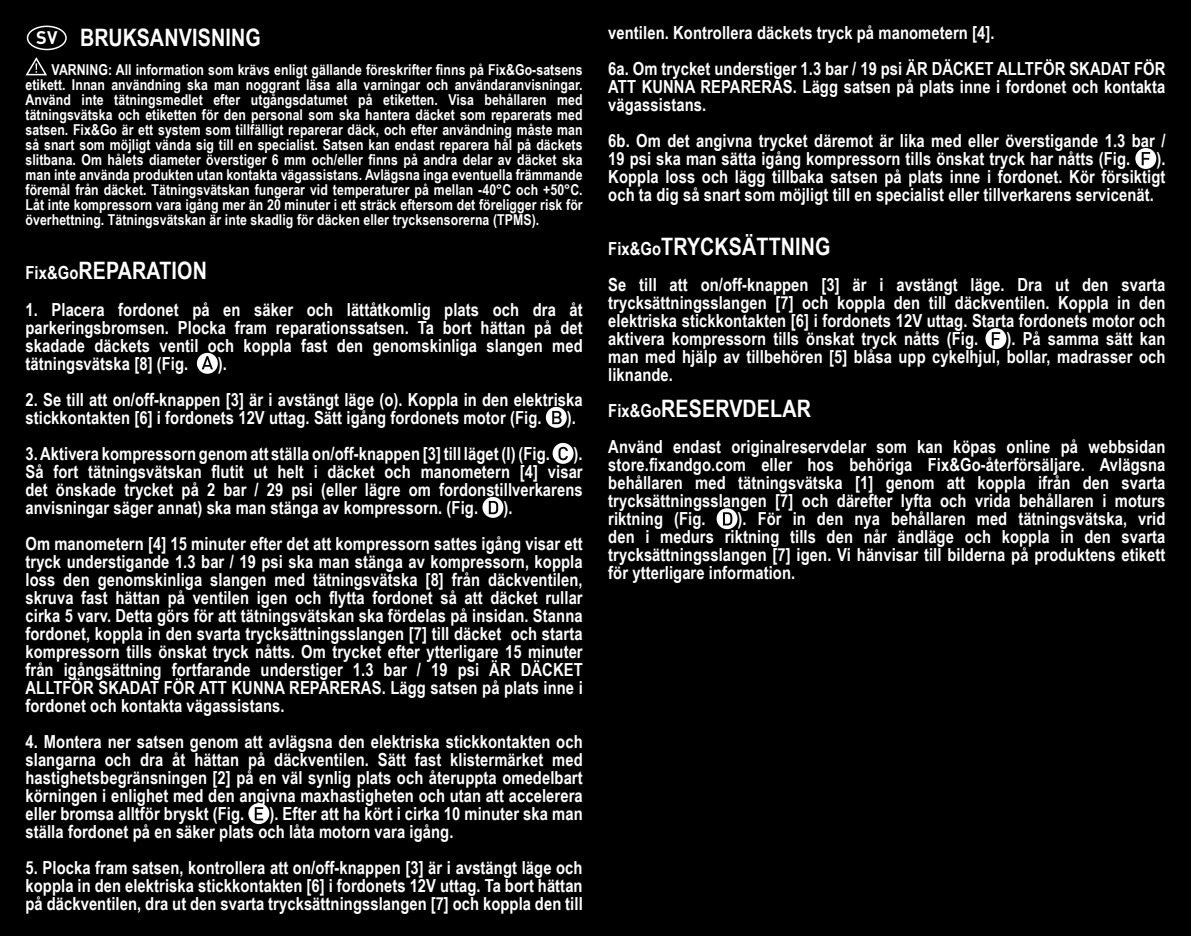
<style>
.page{position:relative;width:1191px;height:936px;background:#fff}
.page>*{position:absolute;margin:0;border:0;box-sizing:border-box;transform-origin:0 0}
.t1{font:700 24px "Arial Narrow";letter-spacing:.005em;color:#fff}
.t2{font:700 18px/18px "Arial Narrow";letter-spacing:.005em;color:#fff;text-align:justify}
.t3{font:700 15px/15px "Arial Narrow";letter-spacing:.005em;color:#fff;text-align:justify}
.s1{font-family:"DIN";font-size:18px}
.s2{font-size:18px}
</style>
<div class="page">
<div style="left:0;top:0;width:1191px;height:935px;background:#000"></div>
<div style="left:1135px;top:148px;width:21px;height:21px;background:#fff;border-radius:50%"></div>
<svg style="left:1141px;top:152px;width:9px;height:13px"></svg>
<div style="left:985px;top:328px;width:21px;height:21px;background:#fff;border-radius:50%"></div>
<svg style="left:991px;top:332px;width:9px;height:13px"></svg>
<svg style="left:716px;top:508px;width:21px;height:21px"></svg>
<svg style="left:723px;top:512px;width:9px;height:13px"></svg>
<svg style="left:25px;top:57px;width:22px;height:19px"></svg>
<div style="left:197px;top:353px;width:21px;height:21px;background:#fff;border-radius:50%"></div>
<svg style="left:202px;top:356px;width:11px;height:13px"></svg>
<svg style="left:546px;top:407px;width:21px;height:21px"></svg>
<svg style="left:552px;top:411px;width:9px;height:13px"></svg>
<div style="left:552px;top:443px;width:21px;height:21px;background:#fff;border-radius:50%"></div>
<svg style="left:558px;top:447px;width:10px;height:13px"></svg>
<svg style="left:482px;top:497px;width:21px;height:21px"></svg>
<svg style="left:489px;top:501px;width:9px;height:13px"></svg>
<svg style="left:248px;top:803px;width:21px;height:21px"></svg>
<svg style="left:255px;top:807px;width:8px;height:13px"></svg>
<div style="left:27px;top:26px;width:40px;height:24px;border:2px solid #fff;border-radius:50%"></div>
<h1 class="t1" style="left:36px;top:20px;width:226px"><span class="s1">SV</span> BRUKSANVISNING</h1>
<p class="t3" style="left:26px;top:62px;width:559px;text-indent:26px">VARNING: All information som krävs enligt gällande föreskrifter finns på Fix&amp;Go-satsens etikett. Innan användning ska man noggrant läsa alla varningar och användaranvisningar.<br>Använd inte tätningsmedlet efter utgångsdatumet på etiketten. Visa behållaren med tätningsvätska och etiketten för den personal som ska hantera däcket som reparerats med satsen. Fix&amp;Go är ett system som tillfälligt reparerar däck, och efter användning måste man så snart som möjligt vända sig till en specialist. Satsen kan endast reparera hål på däckets slitbana. Om hålets diameter överstiger 6 mm och/eller finns på andra delar av däcket ska man inte använda produkten utan kontakta vägassistans. Avlägsna inga eventuella främmande föremål från däcket. Tätningsvätskan fungerar vid temperaturer på mellan -40°C och +50°C.<br>Låt inte kompressorn vara igång mer än 20 minuter i ett sträck eftersom det föreligger risk för överhettning. Tätningsvätskan är inte skadlig för däcken eller trycksensorerna (TPMS).</p>
<h1 class="t1" style="left:26px;top:253px;width:183px"><span class="s2">Fix&amp;Go</span>REPARATION</h1>
<p class="t2" style="left:26px;top:299px;width:559px">1. Placera fordonet på en säker och lättåtkomlig plats och dra åt parkeringsbromsen. Plocka fram reparationssatsen. Ta bort hättan på det skadade däckets ventil och koppla fast den genomskinliga slangen med tätningsvätska [8] (Fig.</p>
<p class="t2" style="left:218px;top:353px;width:11px">).</p>
<p class="t2" style="left:26px;top:389px;width:559px">2. Se till att on/off-knappen [3] är i avstängt läge (o). Koppla in den elektriska stickkontakten [6] i fordonets 12V uttag. Sätt igång fordonets motor (Fig.</p>
<p class="t2" style="left:567px;top:407px;width:11px">).</p>
<p class="t2" style="left:26px;top:443px;width:526px">3. Aktivera kompressorn genom att ställa on/off-knappen [3] till läget (I) (Fig.</p>
<p class="t2" style="left:26px;top:443px;width:559px;text-indent:548px">).<br>Så fort tätningsvätskan flutit ut helt i däcket och manometern [4] visar det önskade trycket på 2 bar / 29 psi (eller lägre om fordonstillverkarens anvisningar säger annat) ska man stänga av kompressorn. (Fig.</p>
<p class="t2" style="left:26px;top:488px;width:558px;line-height:36px;text-indent:478px">).<br>Om manometern [4] 15 minuter efter det att kompressorn sattes igång visar ett</p>
<p class="t2" style="left:26px;top:551px;width:559px">tryck understigande 1.3 bar / 19 psi ska man stänga av kompressorn, koppla loss den genomskinliga slangen med tätningsvätska [8] från däckventilen, skruva fast hättan på ventilen igen och flytta fordonet så att däcket rullar cirka 5 varv. Detta görs för att tätningsvätskan ska fördelas på insidan. Stanna fordonet, koppla in den svarta trycksättningsslangen [7] till däcket och starta kompressorn tills önskat tryck nåtts. Om trycket efter ytterligare 15 minuter från igångsättning fortfarande understiger 1.3 bar / 19 psi ÄR DÄCKET ALLTFÖR SKADAT FÖR ATT KUNNA REPARERAS. Lägg satsen på plats inne i fordonet och kontakta vägassistans.</p>
<p class="t2" style="left:26px;top:731px;width:559px">4. Montera ner satsen genom att avlägsna den elektriska stickkontakten och slangarna och dra åt hättan på däckventilen. Sätt fast klistermärket med hastighetsbegränsningen [2] på en väl synlig plats och återuppta omedelbart körningen i enlighet med den angivna maxhastigheten och utan att accelerera eller bromsa alltför bryskt (Fig.</p>
<p class="t2" style="left:26px;top:803px;width:559px;text-indent:244px">). Efter att ha kört i cirka 10 minuter ska man ställa fordonet på en säker plats och låta motorn vara igång.</p>
<p class="t2" style="left:26px;top:857px;width:559px">5. Plocka fram satsen, kontrollera att on/off-knappen [3] är i avstängt läge och koppla in den elektriska stickkontakten [6] i fordonets 12V uttag. Ta bort hättan på däckventilen, dra ut den svarta trycksättningsslangen [7] och koppla den till</p>
<p class="t2" style="left:608px;top:13px;width:559px;line-height:36px">ventilen. Kontrollera däckets tryck på manometern [4].<br>6a. Om trycket understiger 1.3 bar / 19 psi ÄR DÄCKET ALLTFÖR SKADAT FÖR</p>
<p class="t2" style="left:608px;top:76px;width:559px">ATT KUNNA REPARERAS. Lägg satsen på plats inne i fordonet och kontakta vägassistans.</p>
<p class="t2" style="left:608px;top:130px;width:559px">6b. Om det angivna trycket däremot är lika med eller överstigande 1.3 bar /<br>19 psi ska man sätta igång kompressorn tills önskat tryck har nåtts (Fig.</p>
<p class="t2" style="left:608px;top:148px;width:559px;text-indent:548px">).<br>Koppla loss och lägg tillbaka satsen på plats inne i fordonet. Kör försiktigt och ta dig så snart som möjligt till en specialist eller tillverkarens servicenät.</p>
<h1 class="t1" style="left:608px;top:228px;width:224px"><span class="s2">Fix&amp;Go</span>TRYCKSÄTTNING</h1>
<p class="t2" style="left:608px;top:274px;width:559px">Se till att on/off-knappen [3] är i avstängt läge. Dra ut den svarta trycksättningsslangen [7] och koppla den till däckventilen. Koppla in den elektriska stickkontakten [6] i fordonets 12V uttag. Starta fordonets motor och aktivera kompressorn tills önskat tryck nåtts (Fig.</p>
<p class="t2" style="left:608px;top:328px;width:559px;text-indent:398px">). På samma sätt kan man med hjälp av tillbehören [5] blåsa upp cykelhjul, bollar, madrasser och liknande.</p>
<h1 class="t1" style="left:608px;top:390px;width:204px"><span class="s2">Fix&amp;Go</span>RESERVDELAR</h1>
<p class="t2" style="left:608px;top:436px;width:559px">Använd endast originalreservdelar som kan köpas online på webbsidan store.fixandgo.com eller hos behöriga Fix&amp;Go-återförsäljare. Avlägsna behållaren med tätningsvätska [1] genom att koppla ifrån den svarta trycksättningsslangen [7] och därefter lyfta och vrida behållaren i moturs riktning (Fig.</p>
<p class="t2" style="left:608px;top:508px;width:559px;text-indent:129px">). För in den nya behållaren med tätningsvätska, vrid den i medurs riktning tills den når ändläge och koppla in den svarta trycksättningsslangen [7] igen. Vi hänvisar till bilderna på produktens etikett för ytterligare information.</p>
</div>
